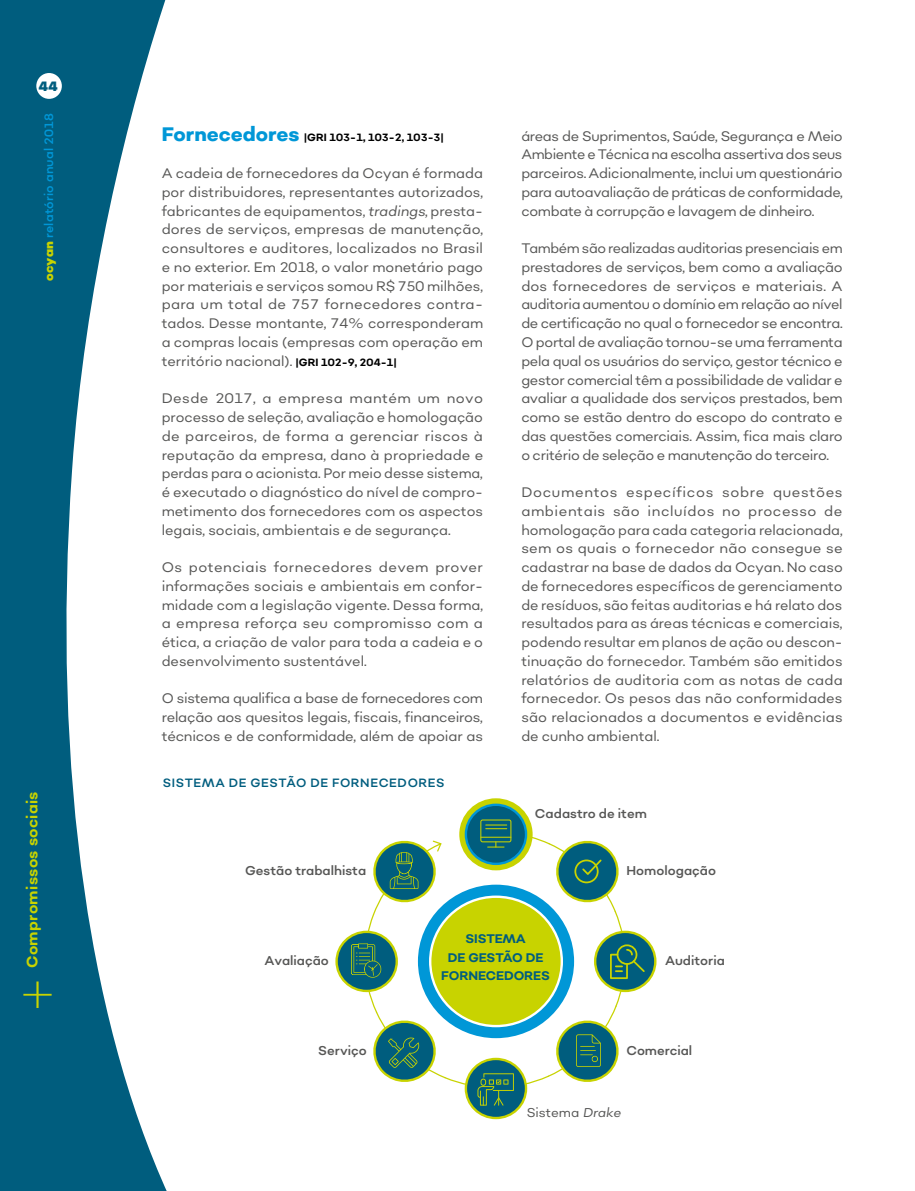
<style>
.page{position:relative;width:915px;height:1191px;background:#fff}
.page>*{position:absolute;margin:0;border:0;box-sizing:border-box;transform-origin:0 0}
.t1{font:700 15px "Sonny Gothic";letter-spacing:.02em;color:#c8d300}
.t2{font:13.8px/18.8px "Sonny Gothic";color:#575756;text-align:justify}
.t3{font:900 13.5px "Sonny Gothic";color:#005d7e}
.t4{font:12.75px "Sonny Gothic";color:#575756}
.t5{font:12.75px "Sonny Gothic";color:#575756}
.t6{font:700 12.45px/18.3px "Sonny Gothic";letter-spacing:-.01em;color:#005d7e;text-align:center}
.t7{font:12px "Sonny Gothic";letter-spacing:.05em;color:#005d7e}
.t8{font:12px "Sonny Gothic";letter-spacing:.02em;color:#0097d7}
.t9{font:700 10.5px "Sonny Gothic";color:#000}
.s1{font-weight:900;color:#c8d300}
.s2{font-weight:800;font-size:19.5px;color:#0097d7}
.s3{font-style:italic}
.s4{font-weight:700;font-size:10.5px;color:#000}
</style>
<div class="page">
<svg style="left:459px;top:798px;width:73px;height:72px"></svg>
<svg style="left:465px;top:804px;width:61px;height:60px"></svg>
<svg style="left:336px;top:932px;width:60px;height:59px"></svg>
<svg style="left:465px;top:1059px;width:61px;height:59px"></svg>
<svg style="left:595px;top:932px;width:60px;height:59px"></svg>
<div style="left:480px;top:819px;width:31px;height:23px;border:1px solid #c8d300;border-radius:2px"></div>
<svg style="left:351px;top:824px;width:295px;height:281px"></svg>
<svg style="left:0;top:0;width:167px;height:1191px;fill:#005d7e"></svg>
<svg style="left:23px;top:981px;width:29px;height:27px"></svg>
<div style="left:36px;top:73px;width:26px;height:26px;background:#fff;border-radius:50%"></div>
<p class="t3" style="left:39px;top:77px;width:21px">44</p>
<p class="t8" style="left:41px;top:281px;width:169px;rotate:-90deg"><span class="s1">ocyan</span> relatório anual 2018</p>
<p class="t1" style="left:22px;top:968px;width:178px;rotate:-90deg">Compromissos sociais</p>
<p class="t9" style="left:162px;top:130px;width:284px"><span class="s2">Fornecedores</span> |GRI 103-1, 103-2, 103-3|</p>
<p class="t2" style="left:162px;top:164px;width:323px">A cadeia de fornecedores da Ocyan é formada por distribuidores, representantes autorizados, fabricantes de equipamentos, <span class="s3">tradings</span>, presta&shy;dores de serviços, empresas de manutenção, consultores e auditores, localizados no Brasil e no exterior. Em 2018, o valor monetário pago por materiais e serviços somou R$ 750 milhões, para um total de 757 fornecedores contra&shy;tados. Desse montante, 74% corresponderam a compras locais (empresas com operação em território nacional). <span class="s4">|GRI 102-9, 204-1|</span></p>
<p class="t2" style="left:162px;top:389px;width:323px">Desde 2017, a empresa mantém um novo processo de seleção, avaliação e homologação de parceiros, de forma a gerenciar riscos à reputação da empresa, dano à propriedade e perdas para o acionista. Por meio desse sistema, é executado o diagnóstico do nível de compro&shy;metimento dos fornecedores com os aspectos legais, sociais, ambientais e de segurança.</p>
<p class="t2" style="left:162px;top:557px;width:323px">Os potenciais fornecedores devem prover informações sociais e ambientais em confor&shy;midade com a legislação vigente. Dessa forma, a empresa reforça seu compromisso com a ética, a criação de valor para toda a cadeia e o desenvolvimento sustentável.</p>
<p class="t2" style="left:162px;top:689px;width:322px">O sistema qualifica a base de fornecedores com relação aos quesitos legais, fiscais, financeiros, técnicos e de conformidade, além de apoiar as</p>
<p class="t7" style="left:163px;top:775px;width:283px">SISTEMA DE GESTÃO DE FORNECEDORES</p>
<p class="t4" style="left:245px;top:862px;width:122px">Gestão trabalhista</p>
<p class="t2" style="left:521px;top:126px;width:323px">áreas de Suprimentos, Saúde, Segurança e Meio Ambiente e Técnica na escolha assertiva dos seus parceiros. Adicionalmente, inclui um questionário para autoavaliação de práticas de conformidade, combate à corrupção e lavagem de dinheiro.</p>
<p class="t2" style="left:521px;top:239px;width:323px">Também são realizadas auditorias presenciais em prestadores de serviços, bem como a avaliação dos fornecedores de serviços e materiais. A auditoria aumentou o domínio em relação ao nível de certificação no qual o fornecedor se encontra.<br>O portal de avaliação tornou-se uma ferramenta pela qual os usuários do serviço, gestor técnico e gestor comercial têm a possibilidade de validar e avaliar a qualidade dos serviços prestados, bem como se estão dentro do escopo do contrato e das questões comerciais. Assim, fica mais claro o critério de seleção e manutenção do terceiro.</p>
<p class="t2" style="left:521px;top:482px;width:323px">Documentos específicos sobre questões ambientais são incluídos no processo de homologação para cada categoria relacionada, sem os quais o fornecedor não consegue se cadastrar na base de dados da Ocyan. No caso de fornecedores específicos de gerenciamento de resíduos, são feitas auditorias e há relato dos resultados para as áreas técnicas e comerciais, podendo resultar em planos de ação ou descon&shy;tinuação do fornecedor. Também são emitidos relatórios de auditoria com as notas de cada fornecedor. Os pesos das não conformidades são relacionados a documentos e evidências de cunho ambiental.</p>
<p class="t4" style="left:534px;top:805px;width:113px">Cadastro de item</p>
<p class="t4" style="left:626px;top:862px;width:91px">Homologação</p>
<p class="t4" style="left:264px;top:952px;width:66px">Avaliação</p>
<p class="t4" style="left:318px;top:1042px;width:50px">Serviço</p>
<p class="t6" style="left:441px;top:929px;width:110px">SISTEMA<br>DE GESTÃO DE<br>FORNECEDORES</p>
<p class="t4" style="left:664px;top:952px;width:61px">Auditoria</p>
<p class="t4" style="left:626px;top:1042px;width:67px">Comercial</p>
<p class="t5" style="left:526px;top:1104px;width:96px">Sistema <span class="s3">Drake</span></p>
</div>
